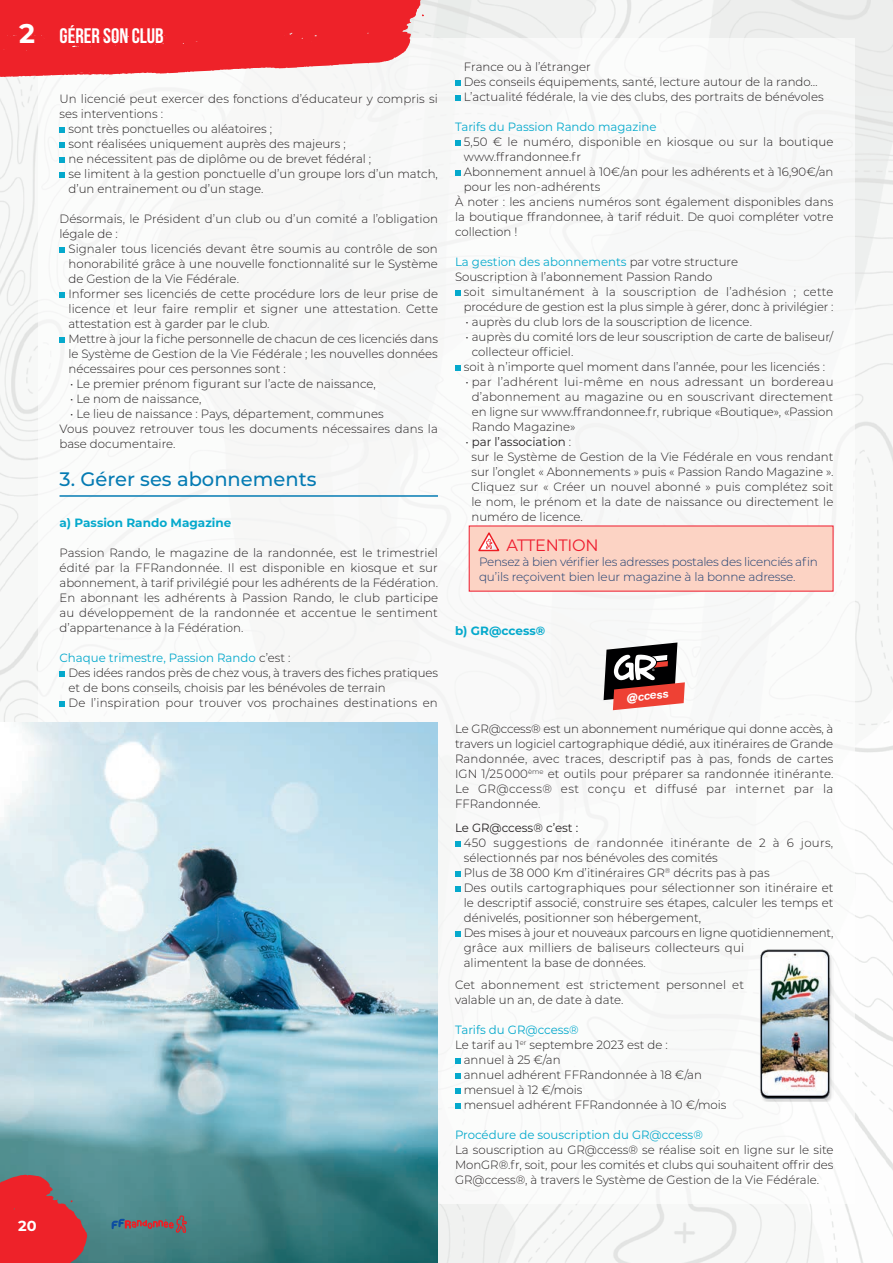
<style>
.page{position:relative;width:893px;height:1263px;background:#fff}
.page>*{position:absolute;margin:0;border:0;box-sizing:border-box;transform-origin:0 0}
.t1{font:700 21px "Bebas Neue";color:#fff}
.t2{font:500 19.5px "Montserrat";color:#057bb3}
.t3{font:16.5px "Montserrat";letter-spacing:-.02em;color:#ee1b2d}
.t4{font:700 14.55px "Montserrat";color:#fff}
.t5{font:300 12px/15px "Montserrat";color:#231f20}
.t6{font:300 12px/15px "Montserrat";color:#231f20;scale:.96 1}
.t7{font:300 12px/15px "Montserrat";letter-spacing:-.02em;color:#1b3d70}
.t8{font:12px "Montserrat";color:#05a9cc}
.t9{font:300 12px/15px "Montserrat";letter-spacing:.02em;color:#231f20}
.t10{font:700 12px "Montserrat";color:#05a9cc}
.t11{font:12px "Montserrat";color:#231f20}
.t12{font:700 10.95px "Helvetica Rounded";color:#fff}
.s1{font-family:"Montserrat";font-size:27px}
.s2{font-weight:400;color:#05a9cc}
.s3{font-weight:400}
.s4{font-weight:900;font-size:13.8px}
</style>
<div class="page">
<img style="left:0;top:0;width:893px;height:1263px">
<div style="left:38px;top:38px;width:817px;height:1165px;background:#fff"></div>
<div style="left:469px;top:526px;width:364px;height:65px;background:#fcd3c4"></div>
<hr style="left:60px;top:495px;width:378px;height:2px;background:#057bb3">
<svg style="left:60px;top:127px;width:5px;height:6px"></svg>
<svg style="left:60px;top:142px;width:5px;height:6px"></svg>
<svg style="left:60px;top:157px;width:5px;height:6px"></svg>
<svg style="left:60px;top:172px;width:5px;height:6px"></svg>
<svg style="left:60px;top:247px;width:5px;height:6px"></svg>
<svg style="left:60px;top:292px;width:5px;height:6px"></svg>
<svg style="left:60px;top:337px;width:5px;height:6px"></svg>
<svg style="left:60px;top:671px;width:5px;height:6px"></svg>
<svg style="left:60px;top:701px;width:5px;height:6px"></svg>
<svg style="left:455px;top:80px;width:6px;height:6px"></svg>
<svg style="left:455px;top:95px;width:6px;height:6px"></svg>
<svg style="left:455px;top:140px;width:6px;height:6px"></svg>
<svg style="left:455px;top:170px;width:6px;height:6px"></svg>
<svg style="left:455px;top:290px;width:6px;height:6px"></svg>
<svg style="left:455px;top:365px;width:6px;height:6px"></svg>
<svg style="left:478px;top:532px;width:22px;height:20px"></svg>
<svg style="left:604px;top:642px;width:81px;height:68px"></svg>
<svg style="left:455px;top:841px;width:6px;height:6px"></svg>
<svg style="left:455px;top:871px;width:6px;height:6px"></svg>
<svg style="left:455px;top:886px;width:6px;height:6px"></svg>
<svg style="left:455px;top:931px;width:6px;height:6px"></svg>
<svg style="left:455px;top:1058px;width:6px;height:6px"></svg>
<svg style="left:455px;top:1073px;width:6px;height:6px"></svg>
<svg style="left:455px;top:1088px;width:6px;height:6px"></svg>
<svg style="left:455px;top:1103px;width:6px;height:6px"></svg>
<svg style="left:0;top:0;width:424px;height:79px;background:#ef3e44"></svg>
<img style="left:757px;top:949px;width:76px;height:152px">
<img style="left:0;top:723px;width:438px;height:540px">
<svg style="left:112px;top:1215px;width:75px;height:18px"></svg>
<svg style="left:0;top:1175px;width:87px;height:88px;background:#cd373d"></svg>
<h1 class="t1" style="left:19px;top:24px;width:146px"><span class="s1">2</span> GÉRER SON CLUB</h1>
<p class="t5" style="left:60px;top:91px;width:380px">Un licencié peut exercer des fonctions d’éducateur y compris si</p>
<p class="t5" style="left:60px;top:106px;width:105px">ses interventions :</p>
<p class="t5" style="left:68px;top:121px;width:205px">sont très ponctuelles ou aléatoires ;</p>
<p class="t5" style="left:68px;top:136px;width:279px">sont réalisées uniquement auprès des majeurs ;</p>
<p class="t5" style="left:68px;top:151px;width:304px">ne nécessitent pas de diplôme ou de brevet fédéral ;</p>
<p class="t5" style="left:68px;top:166px;width:371px">se limitent à la gestion ponctuelle d’un groupe lors d’un match,</p>
<p class="t5" style="left:68px;top:181px;width:197px">d’un entrainement ou d’un stage.</p>
<p class="t5" style="left:60px;top:211px;width:380px">Désormais, le Président d’un club ou d’un comité a l’obligation légale de :</p>
<p class="t5" style="left:68px;top:241px;width:371px">Signaler tous licenciés devant être soumis au contrôle de son honorabilité grâce à une nouvelle fonctionnalité sur le Système de Gestion de la Vie Fédérale.<br>Informer ses licenciés de cette procédure lors de leur prise de licence et leur faire remplir et signer une attestation. Cette attestation est à garder par le club.<br>Mettre à jour la fiche personnelle de chacun de ces licenciés dans le Système de Gestion de la Vie Fédérale ; les nouvelles données nécessaires pour ces personnes sont :</p>
<p class="t5" style="left:70px;top:376px;width:307px">• Le premier prénom figurant sur l’acte de naissance,</p>
<p class="t5" style="left:70px;top:391px;width:133px">• Le nom de naissance,</p>
<p class="t5" style="left:60px;top:406px;width:380px;text-indent:11px">• Le lieu de naissance : Pays, département, communes<br>Vous pouvez retrouver tous les documents nécessaires dans la base documentaire.</p>
<h2 class="t2" style="left:60px;top:466px;width:259px">3. Gérer ses abonnements</h2>
<p class="t10" style="left:60px;top:514px;width:173px">a) Passion Rando Magazine</p>
<p class="t5" style="left:60px;top:545px;width:380px;text-align:justify">Passion Rando, le magazine de la randonnée, est le trimestriel édité par la FFRandonnée. Il est disponible en kiosque et sur abonnement, à tarif privilégié pour les adhérents de la Fédération.<br>En abonnant les adhérents à Passion Rando, le club participe au développement de la randonnée et accentue le sentiment d’appartenance à la Fédération.</p>
<p class="t5" style="left:68px;top:650px;width:371px;text-indent:-9px"><span class="s2">Chaque trimestre, Passion Rando</span> c’est :<br>Des idées randos près de chez vous, à travers des fiches pratiques et de bons conseils, choisis par les bénévoles de terrain<br>De l’inspiration pour trouver vos prochaines destinations en</p>
<p class="t4" style="left:18px;top:1215px;width:20px">20</p>
<p class="t5" style="left:464px;top:59px;width:361px">France ou à l’étranger<br>Des conseils équipements, santé, lecture autour de la rando…<br>L’actualité fédérale, la vie des clubs, des portraits de bénévoles</p>
<p class="t8" style="left:455px;top:119px;width:203px">Tarifs du Passion Rando magazine</p>
<p class="t5" style="left:464px;top:134px;width:371px">5,50 € le numéro, disponible en kiosque ou sur la boutique</p>
<p class="t5" style="left:464px;top:149px;width:119px">www.ffrandonnee.fr</p>
<p class="t5" style="left:464px;top:164px;width:371px">Abonnement annuel à 10€/an pour les adhérents et à 16,90€/an</p>
<p class="t5" style="left:464px;top:179px;width:138px">pour les non-adhérents</p>
<p class="t5" style="left:455px;top:194px;width:380px">À noter : les anciens numéros sont également disponibles dans</p>
<p class="t5" style="left:455px;top:209px;width:380px">la boutique ffrandonnee, à tarif réduit. De quoi compléter votre</p>
<p class="t5" style="left:455px;top:224px;width:64px">collection !</p>
<p class="t5" style="left:455px;top:254px;width:285px"><span class="s2">La gestion des abonnements</span> par votre structure<br>Souscription à l’abonnement Passion Rando</p>
<p class="t6" style="left:464px;top:284px;width:387px">soit simultanément à la souscription de l’adhésion ; cette procédure de gestion est la plus simple à gérer, donc à privilégier :</p>
<p class="t5" style="left:465px;top:314px;width:288px">• auprès du club lors de la souscription de licence.</p>
<p class="t5" style="left:465px;top:329px;width:369px">• auprès du comité lors de leur souscription de carte de baliseur/</p>
<p class="t5" style="left:472px;top:344px;width:103px">collecteur officiel.</p>
<p class="t5" style="left:464px;top:359px;width:363px">soit à n’importe quel moment dans l’année, pour les licenciés :</p>
<p class="t5" style="left:472px;top:374px;width:363px;text-align:justify;text-indent:-6px">• par l’adhérent lui-même en nous adressant un bordereau d’abonnement au magazine ou en souscrivant directement en ligne sur www.ffrandonnee.fr, rubrique «Boutique», «Passion Rando Magazine»</p>
<p class="t5" style="left:471px;top:434px;width:364px;text-indent:-6px">• <span class="s3">par l’association</span> :<br>sur le Système de Gestion de la Vie Fédérale en vous rendant sur l’onglet « Abonnements » puis « Passion Rando Magazine ».<br>Cliquez sur « Créer un nouvel abonné » puis complétez soit le nom, le prénom et la date de naissance ou directement le numéro de licence.</p>
<h3 class="t3" style="left:506px;top:534px;width:94px">ATTENTION</h3>
<p class="t7" style="left:479px;top:554px;width:340px">Pensez à bien vérifier les adresses postales des licenciés afin qu’ils reçoivent bien leur magazine à la bonne adresse.</p>
<p class="t10" style="left:455px;top:622px;width:92px">b) GR@ccess®</p>
<p class="t12" style="left:625px;top:691px;width:44px;rotate:-6deg"><span class="s4">@</span>ccess</p>
<p class="t5" style="left:455px;top:721px;width:380px;text-align:justify">Le GR@ccess® est un abonnement numérique qui donne accès, à travers un logiciel cartographique dédié, aux itinéraires de Grande Randonnée, avec traces, descriptif pas à pas, fonds de cartes IGN 1/25 000<sup>ème</sup> et outils pour préparer sa randonnée itinérante.<br>Le GR@ccess® est conçu et diffusé par internet par la FFRandonnée.</p>
<p class="t11" style="left:455px;top:819px;width:125px">Le GR@ccess® c’est :</p>
<p class="t5" style="left:464px;top:835px;width:371px">450 suggestions de randonnée itinérante de 2 à 6 jours, sélectionnés par nos bénévoles des comités<br>Plus de 38 000 Km d’itinéraires GR<sup>®</sup> décrits pas à pas<br>Des outils cartographiques pour sélectionner son itinéraire et le descriptif associé, construire ses étapes, calculer les temps et dénivelés, positionner son hébergement,<br>Des mises à jour et nouveaux parcours en ligne quotidiennement, grâce aux milliers de baliseurs collecteurs qui<br>alimentent la base de données.</p>
<p class="t9" style="left:455px;top:977px;width:291px">Cet abonnement est strictement personnel et valable un an, de date à date.</p>
<p class="t8" style="left:455px;top:1022px;width:125px">Tarifs du GR@ccess®</p>
<p class="t5" style="left:455px;top:1037px;width:214px">Le tarif au 1<sup>er</sup> septembre 2023 est de :</p>
<p class="t5" style="left:464px;top:1052px;width:98px">annuel à 25 €/an</p>
<p class="t5" style="left:464px;top:1067px;width:240px">annuel adhérent FFRandonnée à 18 €/an</p>
<p class="t5" style="left:464px;top:1082px;width:120px">mensuel à 12 €/mois</p>
<p class="t5" style="left:464px;top:1097px;width:264px">mensuel adhérent FFRandonnée à 10 €/mois</p>
<p class="t8" style="left:455px;top:1127px;width:249px">Procédure de souscription du GR@ccess®</p>
<p class="t5" style="left:455px;top:1142px;width:380px;text-align:justify">La souscription au GR@ccess® se réalise soit en ligne sur le site MonGR®.fr, soit, pour les comités et clubs qui souhaitent offrir des GR@ccess®, à travers le Système de Gestion de la Vie Fédérale.</p>
</div>
